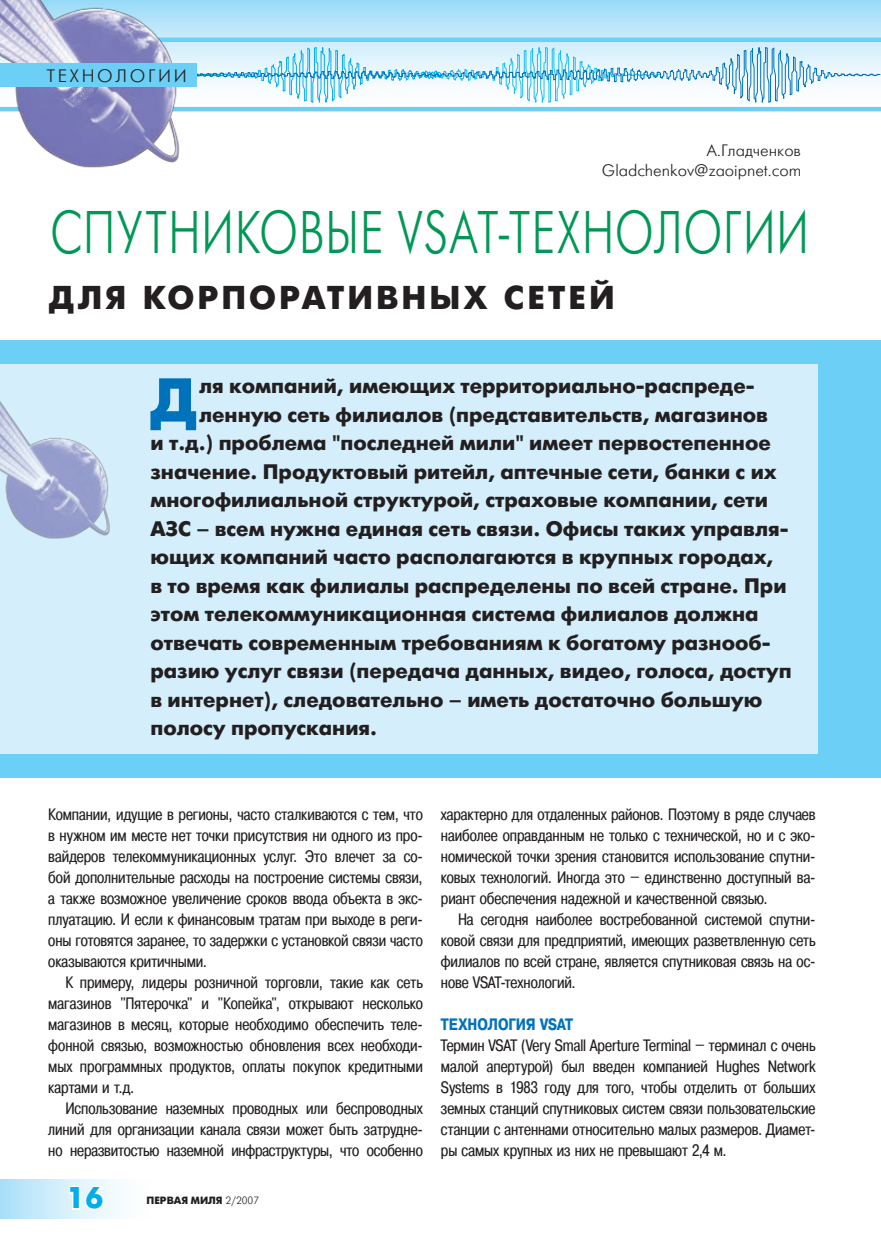
<style>
.page{position:relative;width:881px;height:1234px;background:#fff}
.page>*{position:absolute;margin:0;border:0;box-sizing:border-box;transform-origin:0 0}
.t1{font:700 61.65px "Futuris C";color:#0072bc}
.t2{font:60px "Futuris C";letter-spacing:.02em;color:#009856;scale:.75 1}
.t3{font:700 33px "Futuris C";letter-spacing:.095em;color:#231f20}
.t4{font:700 30px "Futuris C";color:#00aeef}
.t5{font:700 21px "Futuris C";color:#231f20}
.t6{font:18px "Futuris C";letter-spacing:.15em;color:#231f20}
.t7{font:16.5px/21px "Pragmatica Cond C";color:#231f20;text-align:justify}
.t8{font:16.5px/19.8px "Futuris Light C";color:#231f20;text-align:right}
.t9{font:700 16.5px "Pragmatica Cond C";color:#0072bc}
.t10{font:700 10.5px "Futuris C";color:#231f20}
.s1{font-weight:400}
</style>
<div class="page">
<div style="left:0;top:1178px;width:159px;height:40px;background:linear-gradient(to right,#b0e2f9,#fff)"></div>
<svg style="left:67px;top:1182px;width:39px;height:29px"></svg>
<svg style="left:185px;top:0;width:695px;height:107px;background:#b9e5f9"></svg>
<div style="left:0;top:340px;width:880px;height:416px;background:#6bcff6"></div>
<div style="left:0;top:364px;width:816px;height:392px;background:#d4effb"></div>
<img style="left:0;top:401px;width:110px;height:138px">
<div style="left:0;top:753px;width:880px;height:24px;background:#6bcff6"></div>
<hr style="left:0;top:38px;width:880px;height:4px;background:#6bcff6">
<hr style="left:0;top:107px;width:880px;height:4px;background:#6bcff6">
<svg style="left:185px;top:47px;width:695px;height:56px"></svg>
<img style="left:0;top:0;width:185px;height:168px">
<div style="left:0;top:63px;width:196px;height:24px;background:#6bcff6"></div>
<p class="t6" style="left:47px;top:66px;width:142px">технологии</p>
<p class="t8" style="left:601px;top:141px;width:201px">А.Гладченков<br>Gladchenkov@zaoipnet.com</p>
<h2 class="t2" style="left:50px;top:202px;width:1013px">Спутниковые VSAT-технологии</h2>
<h3 class="t3" style="left:49px;top:279px;width:54px">для</h3>
<h3 class="t3" style="left:143px;top:279px;width:473px">корпоративных сетей</h3>
<h1 class="t1" style="left:150px;top:366px;width:47px">Д</h1>
<p class="t5" style="left:199px;top:374px;width:557px">ля компаний, имеющих территориально-распреде-</p>
<p class="t5" style="left:199px;top:402px;width:570px">ленную сеть филиалов (представительств, магазинов</p>
<p class="t5" style="left:150px;top:431px;width:621px">и т.д.) проблема "последней мили" имеет первостепенное</p>
<p class="t5" style="left:150px;top:459px;width:627px">значение. Продуктовый ритейл, аптечные сети, банки с их</p>
<p class="t5" style="left:150px;top:488px;width:619px">многофилиальной структурой, страховые компании, сети</p>
<p class="t5" style="left:150px;top:516px;width:639px">АЗС – всем нужна единая сеть связи. Офисы таких управля-</p>
<p class="t5" style="left:150px;top:545px;width:624px">ющих компаний часто располагаются в крупных городах,</p>
<p class="t5" style="left:150px;top:573px;width:637px">в то время как филиалы распределены по всей стране. При</p>
<p class="t5" style="left:150px;top:602px;width:609px">этом телекоммуникационная система филиалов должна</p>
<p class="t5" style="left:150px;top:630px;width:621px">отвечать современным требованиям к богатому разнооб-</p>
<p class="t5" style="left:150px;top:659px;width:642px">разию услуг связи (передача данных, видео, голоса, доступ</p>
<p class="t5" style="left:150px;top:687px;width:613px">в интернет), следовательно – иметь достаточно большую</p>
<p class="t5" style="left:150px;top:716px;width:228px">полосу пропускания.</p>
<p class="t7" style="left:48px;top:803px;width:376px">Компании, идущие в регионы, часто сталкиваются с тем, что в нужном им месте нет точки присутствия ни одного из про&shy;вайдеров телекоммуникационных услуг. Это влечет за со&shy;бой дополнительные расходы на построение системы связи, а также возможное увеличение сроков ввода объекта в экс&shy;плуатацию. И если к финансовым тратам при выходе в реги&shy;оны готовятся заранее, то задержки с установкой связи часто оказываются критичными.</p>
<p class="t7" style="left:48px;top:971px;width:376px;text-indent:17px">К примеру, лидеры розничной торговли, такие как сеть магазинов "Пятерочка" и "Копейка", открывают несколько магазинов в месяц, которые необходимо обеспечить теле&shy;фонной связью, возможностью обновления всех необходи&shy;мых программных продуктов, оплаты покупок кредитными картами и т.д.</p>
<p class="t7" style="left:48px;top:1097px;width:376px;text-indent:17px">Использование наземных проводных или беспроводных линий для организации канала связи может быть затрудне&shy;но неразвитостью наземной инфраструктуры, что особенно</p>
<h3 class="t4" style="left:66px;top:1180px;width:39px">16</h3>
<p class="t10" style="left:146px;top:1194px;width:114px">ПЕРВАЯ МИЛЯ <span class="s1">2/2007</span></p>
<p class="t7" style="left:441px;top:803px;width:376px">характерно для отдаленных районов. Поэтому в ряде случаев наиболее оправданным не только с технической, но и с эко&shy;номической точки зрения становится использование спутни&shy;ковых технологий. Иногда это – единственно доступный ва&shy;риант обеспечения надежной и качественной связью.</p>
<p class="t7" style="left:441px;top:908px;width:376px;text-indent:17px">На сегодня наиболее востребованной системой спутни&shy;ковой связи для предприятий, имеющих разветвленную сеть филиалов по всей стране, является спутниковая связь на ос&shy;нове VSAT-технологий.</p>
<p class="t9" style="left:441px;top:1014px;width:134px">Технология VSAT</p>
<p class="t7" style="left:441px;top:1034px;width:376px">Термин VSAT (Very Small Aperture Terminal – терминал с очень малой апертурой) был введен компанией Hughes Network Systems в 1983 году для того, чтобы отделить от больших земных станций спутниковых систем связи пользовательские станции с антеннами относительно малых размеров. Диамет&shy;ры самых крупных из них не превышают 2,4 м.</p>
</div>
